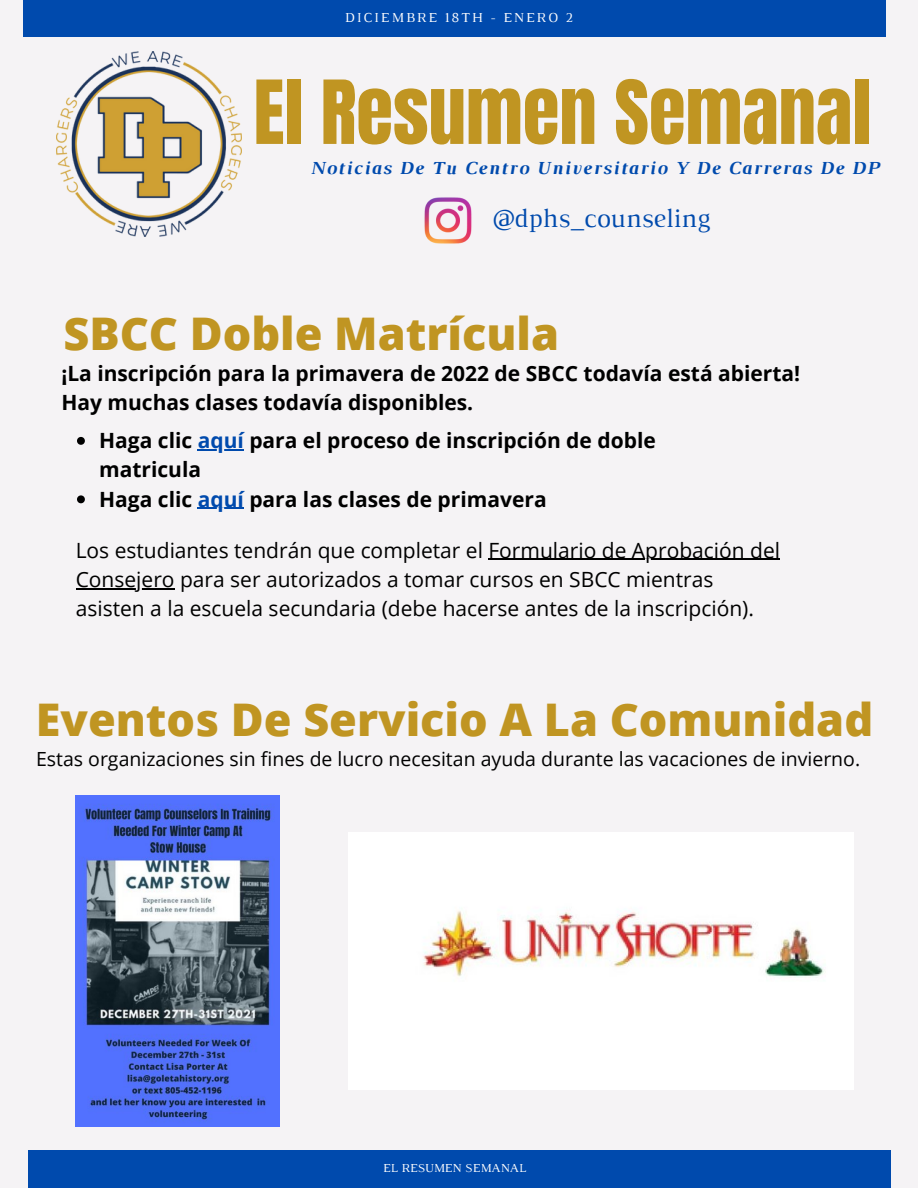
<style>
.page{position:relative;width:918px;height:1188px;background:#f5f3f5}
.page>*{position:absolute;margin:0;border:0;box-sizing:border-box;transform-origin:0 0}
.t1{font:75px "Anton";color:#c09522}
.t2{font:800 45px "Open Sans";color:#c09522}
.t3{font:27px "Luthier";color:#004aad}
.t4{font:700 21px/29.2px "Open Sans";color:#000}
.t5{font:21px/29.2px "Open Sans";color:#000}
.t6{font:19.5px "Open Sans";color:#000}
.t7{font:italic 700 18.75px "Luthier";letter-spacing:.07em;color:#004aad}
.t8{font:13.95px "Luthier";letter-spacing:.14em;color:#fff}
.t9{font:12.45px "Luthier";color:#fff}
.s1{color:#004aad}
</style>
<div class="page">
<div style="left:28px;top:1151px;width:863px;height:37px;background:#004aad"></div>
<div style="left:24px;top:0;width:862px;height:37px;background:#004aad"></div>
<img style="left:424px;top:197px;width:48px;height:47px">
<img style="left:57px;top:51px;width:184px;height:186px">
<img style="left:76px;top:795px;width:203px;height:332px">
<img style="left:349px;top:832px;width:505px;height:258px">
<hr style="left:488px;top:559px;width:292px;height:1px;background:#000">
<hr style="left:76px;top:588px;width:99px;height:1px;background:#000">
<svg style="left:77px;top:437px;width:8px;height:8px"></svg>
<hr style="left:198px;top:449px;width:46px;height:1px;background:#004aad">
<svg style="left:77px;top:495px;width:8px;height:8px"></svg>
<hr style="left:198px;top:508px;width:46px;height:1px;background:#004aad">
<p class="t8" style="left:345px;top:12px;width:230px">DICIEMBRE 18TH - ENERO 2</p>
<p class="t1" style="left:254px;top:59px;width:619px">El Resumen Semanal</p>
<p class="t7" style="left:309px;top:161px;width:571px">Noticias De Tu Centro Universitario Y De Carreras De DP</p>
<p class="t3" style="left:492px;top:208px;width:220px">@dphs_counseling</p>
<p class="t2" style="left:64px;top:302px;width:497px">SBCC Doble Matrícula</p>
<p class="t4" style="left:61px;top:358px;width:740px">¡La inscripción para la primavera de 2022 de SBCC todavía está abierta!<br>Hay muchas clases todavía disponibles.</p>
<p class="t4" style="left:99px;top:425px;width:558px">Haga clic <span class="s1">aquí</span> para el proceso de inscripción de doble matricula</p>
<p class="t4" style="left:99px;top:484px;width:449px">Haga clic <span class="s1">aquí</span> para las clases de primavera</p>
<p class="t5" style="left:76px;top:535px;width:706px">Los estudiantes tendrán que completar el Formulario de Aprobación del<br>Consejero para ser autorizados a tomar cursos en SBCC mientras asisten a la escuela secundaria (debe hacerse antes de la inscripción).</p>
<p class="t2" style="left:36px;top:688px;width:839px">Eventos De Servicio A La Comunidad</p>
<p class="t6" style="left:36px;top:745px;width:826px">Estas organizaciones sin fines de lucro necesitan ayuda durante las vacaciones de invierno.</p>
<p class="t9" style="left:383px;top:1164px;width:145px">EL RESUMEN SEMANAL</p>
</div>
